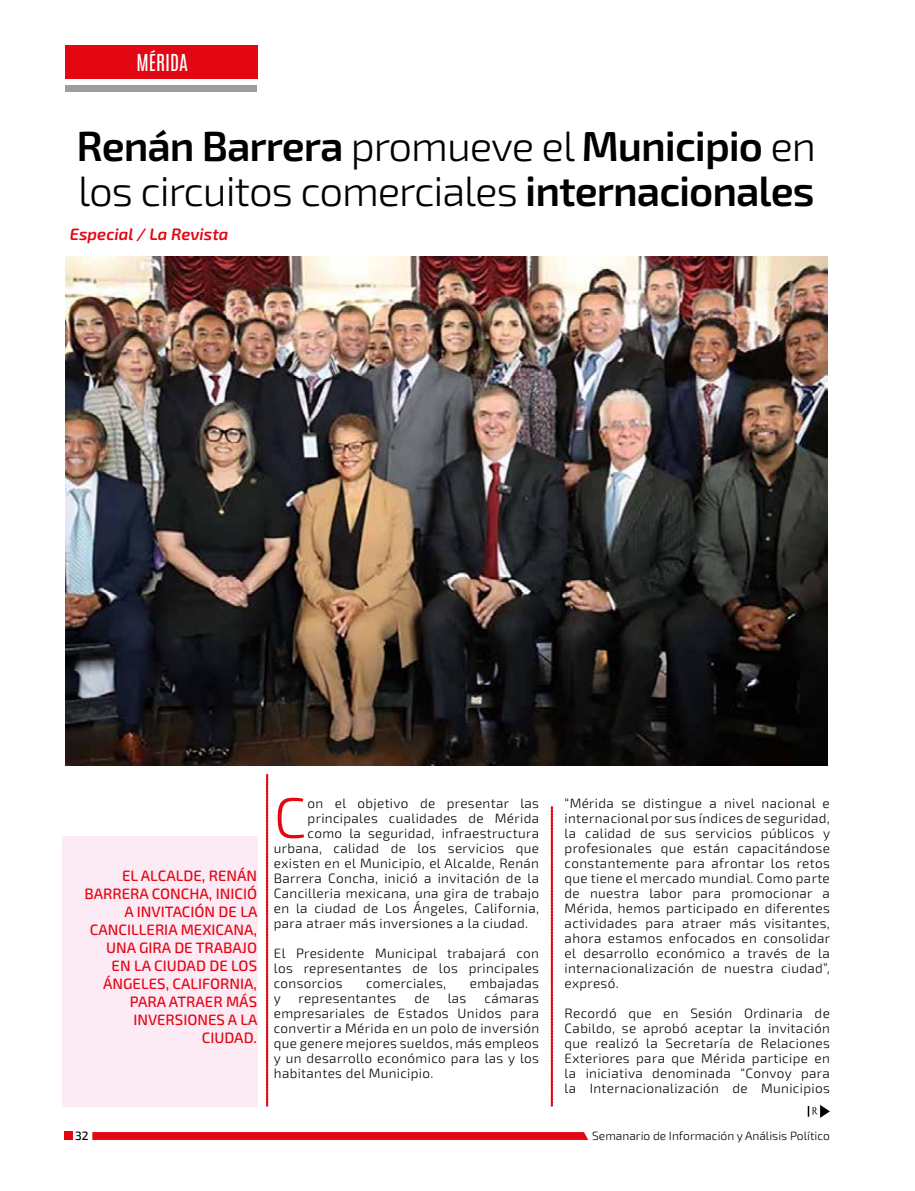
<style>
.page{position:relative;width:915px;height:1191px;background:#fff}
.page>*{position:absolute;margin:0;border:0;box-sizing:border-box;transform-origin:0 0}
.t1{font:300 57px "Exo 2";color:#e30613}
.t2{font:600 42px/45px "Exo 2";letter-spacing:-.025em;color:#000}
.t3{font:19.5px "Antonio";color:#fff}
.t4{font:italic 600 16.5px "Exo 2";color:#e30613}
.t5{font:500 15px/18px "Exo 2";color:#e30613;text-align:right}
.t6{font:300 13.5px/15px "Exo 2";letter-spacing:.025em;color:#000;text-align:justify}
.t7{font:300 12px "Exo 2";color:#000}
.t8{font:500 12px "Exo 2";color:#000}
.s1{font-weight:300}
</style>
<div class="page">
<div style="left:63px;top:836px;width:195px;height:270px;background:#fceaf4"></div>
<div style="left:64px;top:1131px;width:8px;height:9px;background:#e30613"></div>
<svg style="left:92px;top:1132px;width:496px;height:8px;background:#e30a17"></svg>
<div style="left:66px;top:46px;width:192px;height:33px;background:#e30613"></div>
<div style="left:65px;top:86px;width:192px;height:6px;background:#9d9d9c"></div>
<svg style="left:266px;top:774px;width:2px;height:332px"></svg>
<svg style="left:551px;top:806px;width:1px;height:300px"></svg>
<svg style="left:807px;top:1105px;width:22px;height:12px"></svg>
<img style="left:65px;top:256px;width:762px;height:509px">
<h3 class="t3" style="left:133px;top:49px;width:57px">OPINIÓN</h3>
<h3 class="t3" style="left:136px;top:49px;width:53px">MÉR DA</h3>
<h2 class="t2" style="left:76px;top:125px;width:740px">Renán Barrera <span class="s1">promueve el</span> Municipio <span class="s1">en los circuitos comerciales</span> internacionales</h2>
<p class="t4" style="left:70px;top:224px;width:160px">Especial / La Revista</p>
<p class="t5" style="left:84px;top:867px;width:174px">EL ALCALDE, RENÁN<br>BARRERA CONCHA, INICIÓ<br>A INVITACIÓN DE LA<br>CANCILLERIA MEXICANA,<br>UNA GIRA DE TRABAJO<br>EN LA CIUDAD DE LOS<br>ÁNGELES, CALIFORNIA,<br>PARA ATRAER MÁS<br>INVERSIONES A LA<br>CIUDAD.</p>
<h1 class="t1" style="left:274px;top:784px;width:34px">C</h1>
<p class="t6" style="left:307px;top:795px;width:233px">on el objetivo de presentar las</p>
<p class="t6" style="left:307px;top:810px;width:233px">principales cualidades de Mérida</p>
<p class="t6" style="left:307px;top:825px;width:233px">como la seguridad, infraestructura</p>
<p class="t6" style="left:274px;top:840px;width:267px">urbana, calidad de los servicios que</p>
<p class="t6" style="left:274px;top:855px;width:267px">existen en el Municipio, el Alcalde, Renán</p>
<p class="t6" style="left:274px;top:870px;width:267px">Barrera Concha, inició a invitación de la</p>
<p class="t6" style="left:274px;top:885px;width:267px">Cancilleria mexicana, una gira de trabajo</p>
<p class="t6" style="left:274px;top:900px;width:267px">en la ciudad de Los Ángeles, California,</p>
<p class="t6" style="left:274px;top:915px;width:256px">para atraer más inversiones a la ciudad.</p>
<p class="t6" style="left:274px;top:945px;width:266px">El Presidente Municipal trabajará con los representantes de los principales consorcios</p>
<p class="t6" style="left:366px;top:975px;width:81px">comerciales,</p>
<p class="t6" style="left:469px;top:975px;width:71px">embajadas</p>
<p class="t6" style="left:274px;top:990px;width:267px;text-indent:210px">cámaras empresariales de Estados Unidos para convertir a Mérida en un polo de inversión que genere mejores sueldos, más empleos y un desarrollo económico para las y los habitantes del Municipio.</p>
<p class="t6" style="left:274px;top:990px;width:9px">y</p>
<p class="t6" style="left:298px;top:990px;width:99px">representantes</p>
<p class="t6" style="left:414px;top:990px;width:17px">de</p>
<p class="t6" style="left:447px;top:990px;width:20px">las</p>
<p class="t6" style="left:564px;top:795px;width:267px">“Mérida se distingue a nivel nacional e internacional por sus índices de seguridad, la calidad de sus servicios públicos y profesionales que están capacitándose constantemente para afrontar los retos que tiene el mercado mundial. Como parte de nuestra labor para promocionar a Mérida, hemos participado en diferentes actividades para atraer más visitantes, ahora estamos enfocados en consolidar el desarrollo económico a través de la internacionalización de nuestra ciudad”, expresó.</p>
<p class="t6" style="left:564px;top:1005px;width:267px">Recordó que en Sesión Ordinaria de Cabildo, se aprobó aceptar la invitación que realizó la Secretaría de Relaciones Exteriores para que Mérida participe en la iniciativa denominada “Convoy para la Internacionalización de Municipios</p>
<p class="t8" style="left:75px;top:1128px;width:15px">32</p>
<p class="t7" style="left:592px;top:1128px;width:239px">Semanario de Información y Análisis Político</p>
</div>
